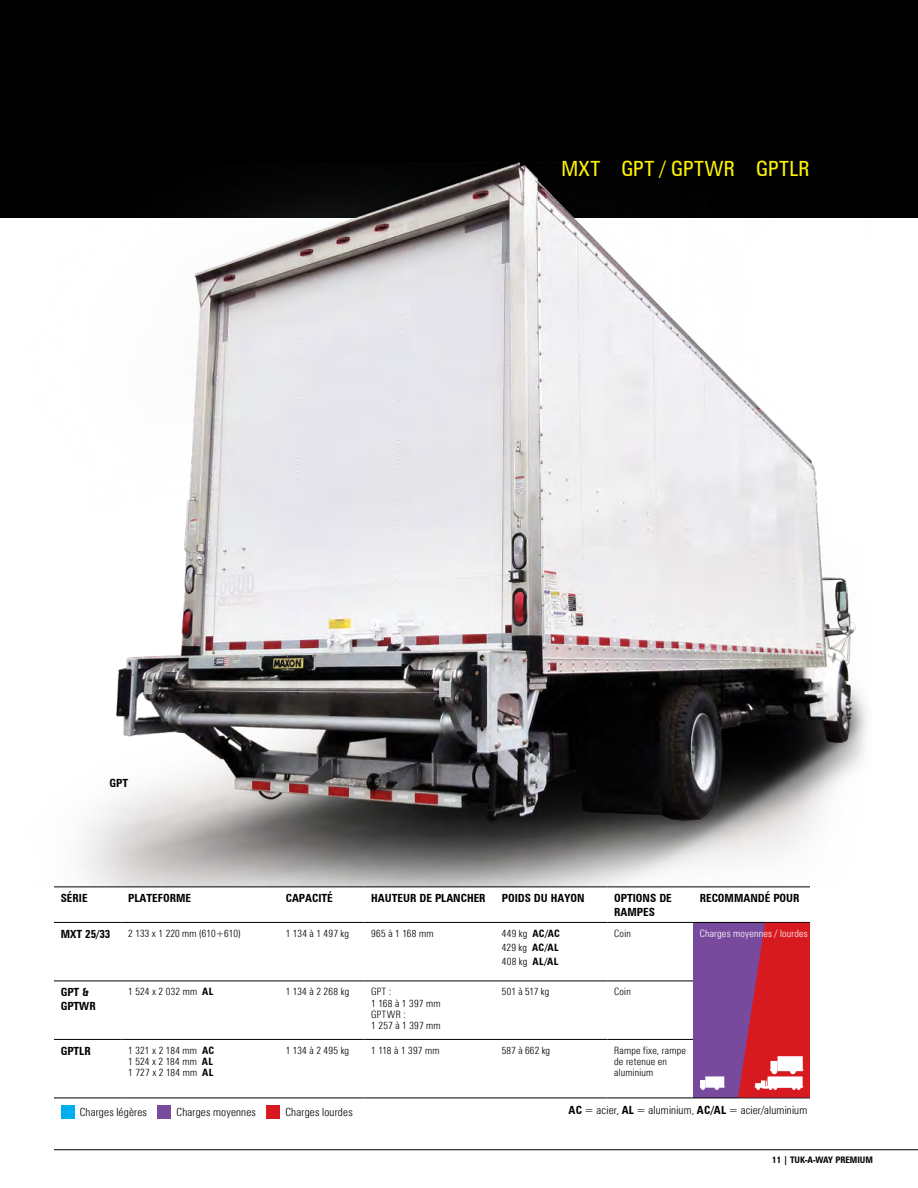
<style>
.page{position:relative;width:918px;height:1188px;background:#fff}
.page>*{position:absolute;margin:0;border:0;box-sizing:border-box;transform-origin:0 0}
.t1{font:condensed 21px "Zurich BT";letter-spacing:.02em;color:#fff200}
.t2{font:700 condensed 11.25px/13.5px "Zurich BT";color:#000}
.t3{font:300 condensed 11.25px "Zurich BT";letter-spacing:.02em;color:#000}
.t4{font:300 condensed 10.2px/11.2px "Zurich BT";letter-spacing:.02em;color:#000}
.t5{font:300 condensed 10.2px "Zurich BT";letter-spacing:.02em;color:#fff}
.t6{font:300 condensed 10.2px "Zurich BT";color:#000}
.t7{font:700 condensed 9px "Zurich BT";color:#000}
.s1{font-weight:700}
</style>
<div class="page">
<hr style="left:54px;top:1149px;width:864px;height:1px;background:#000">
<div style="left:0;top:0;width:918px;height:218px;background:#000"></div>
<img style="left:82px;top:162px;width:785px;height:724px">
<div style="left:693px;top:922px;width:117px;height:176px;background:#784a9e"></div>
<hr style="left:495px;top:922px;width:113px;height:1px;background:#000">
<hr style="left:495px;top:981px;width:113px;height:1px;background:#000">
<hr style="left:495px;top:1039px;width:113px;height:1px;background:#000">
<hr style="left:495px;top:1098px;width:113px;height:1px;background:#000">
<hr style="left:54px;top:886px;width:68px;height:1px;background:#000">
<hr style="left:122px;top:886px;width:157px;height:1px;background:#000">
<hr style="left:279px;top:886px;width:85px;height:1px;background:#000">
<hr style="left:364px;top:886px;width:131px;height:1px;background:#000">
<hr style="left:495px;top:886px;width:113px;height:1px;background:#000">
<hr style="left:608px;top:886px;width:85px;height:1px;background:#000">
<hr style="left:693px;top:886px;width:117px;height:1px;background:#000">
<hr style="left:54px;top:922px;width:68px;height:1px;background:#000">
<hr style="left:122px;top:922px;width:157px;height:1px;background:#000">
<hr style="left:279px;top:922px;width:85px;height:1px;background:#000">
<hr style="left:364px;top:922px;width:131px;height:1px;background:#000">
<hr style="left:608px;top:922px;width:85px;height:1px;background:#000">
<hr style="left:693px;top:922px;width:117px;height:1px;background:#000">
<hr style="left:54px;top:981px;width:68px;height:1px;background:#000">
<hr style="left:122px;top:981px;width:157px;height:1px;background:#000">
<hr style="left:279px;top:981px;width:85px;height:1px;background:#000">
<hr style="left:364px;top:981px;width:131px;height:1px;background:#000">
<hr style="left:608px;top:981px;width:85px;height:1px;background:#000">
<hr style="left:54px;top:1039px;width:68px;height:1px;background:#000">
<hr style="left:122px;top:1039px;width:157px;height:1px;background:#000">
<hr style="left:279px;top:1039px;width:85px;height:1px;background:#000">
<hr style="left:364px;top:1039px;width:131px;height:1px;background:#000">
<hr style="left:608px;top:1039px;width:85px;height:1px;background:#000">
<hr style="left:54px;top:1098px;width:68px;height:1px;background:#000">
<hr style="left:122px;top:1098px;width:157px;height:1px;background:#000">
<hr style="left:279px;top:1098px;width:85px;height:1px;background:#000">
<hr style="left:364px;top:1098px;width:131px;height:1px;background:#000">
<hr style="left:608px;top:1098px;width:85px;height:1px;background:#000">
<hr style="left:693px;top:1098px;width:117px;height:1px;background:#000">
<svg style="left:700px;top:1076px;width:25px;height:14px"></svg>
<svg style="left:738px;top:923px;width:72px;height:175px"></svg>
<div style="left:61px;top:1105px;width:14px;height:14px;background:#00aeef"></div>
<div style="left:157px;top:1105px;width:14px;height:14px;background:#784a9e"></div>
<div style="left:266px;top:1105px;width:14px;height:14px;background:#d71920"></div>
<p class="t2" style="left:110px;top:776px;width:20px">GPT</p>
<h1 class="t1" style="left:561px;top:156px;width:250px">MXT GPT / GPTWR GPTLR</h1>
<p class="t2" style="left:61px;top:891px;width:28px">SÉRIE</p>
<p class="t2" style="left:128px;top:891px;width:64px">PLATEFORME</p>
<p class="t2" style="left:286px;top:891px;width:49px">CAPACITÉ</p>
<p class="t2" style="left:371px;top:891px;width:116px">HAUTEUR DE PLANCHER</p>
<p class="t2" style="left:502px;top:891px;width:84px">POIDS DU HAYON</p>
<p class="t2" style="left:614px;top:891px;width:59px">OPTIONS DE<br>RAMPES</p>
<p class="t2" style="left:700px;top:891px;width:101px">RECOMMANDÉ POUR</p>
<p class="t2" style="left:61px;top:927px;width:51px">MXT 25/33</p>
<p class="t6" style="left:128px;top:927px;width:114px">2 133 x 1 220 mm (610+610)</p>
<p class="t4" style="left:286px;top:928px;width:65px">1 134 à 1 497 kg</p>
<p class="t4" style="left:371px;top:928px;width:64px">965 à 1 168 mm</p>
<p class="t4" style="left:502px;top:926px;width:60px;line-height:14.2px">449 kg <span class="s1">AC/AC<br></span>429 kg <span class="s1">AC/AL<br></span>408 kg <span class="s1">AL/AL</span></p>
<p class="t4" style="left:614px;top:928px;width:18px">Coin</p>
<p class="t5" style="left:700px;top:927px;width:110px">Charges moyennes / lourdes</p>
<p class="t2" style="left:61px;top:985px;width:36px">GPT &amp;<br>GPTWR</p>
<p class="t4" style="left:128px;top:986px;width:87px">1 524 x 2 032 mm <span class="s1">AL</span></p>
<p class="t4" style="left:286px;top:986px;width:65px">1 134 à 2 268 kg</p>
<p class="t4" style="left:371px;top:986px;width:71px">GPT :<br>1 168 à 1 397 mm<br>GPTWR :<br>1 257 à 1 397 mm</p>
<p class="t4" style="left:502px;top:986px;width:49px">501 à 517 kg</p>
<p class="t4" style="left:614px;top:986px;width:18px">Coin</p>
<p class="t2" style="left:61px;top:1044px;width:31px">GPTLR</p>
<p class="t4" style="left:128px;top:1045px;width:87px;text-align:justify">1 321 x 2 184 mm <span class="s1">AC </span>1 524 x 2 184 mm <span class="s1">AL </span>1 727 x 2 184 mm <span class="s1">AL</span></p>
<p class="t4" style="left:286px;top:1045px;width:65px">1 134 à 2 495 kg</p>
<p class="t4" style="left:371px;top:1045px;width:70px">1 118 à 1 397 mm</p>
<p class="t4" style="left:502px;top:1045px;width:50px">587 à 662 kg</p>
<p class="t4" style="left:614px;top:1045px;width:73px">Rampe fixe, rampe de retenue en aluminium</p>
<p class="t3" style="left:80px;top:1105px;width:69px">Charges légères</p>
<p class="t3" style="left:176px;top:1105px;width:81px">Charges moyennes</p>
<p class="t3" style="left:285px;top:1105px;width:69px">Charges lourdes</p>
<p class="t3" style="left:569px;top:1103px;width:240px"><span class="s1">AC</span> = acier, <span class="s1">AL</span> = aluminium, <span class="s1">AC/AL</span> = acier/aluminium</p>
<p class="t7" style="left:772px;top:1155px;width:102px">11 | TUK‑A‑WAY PREMIUM</p>
</div>
